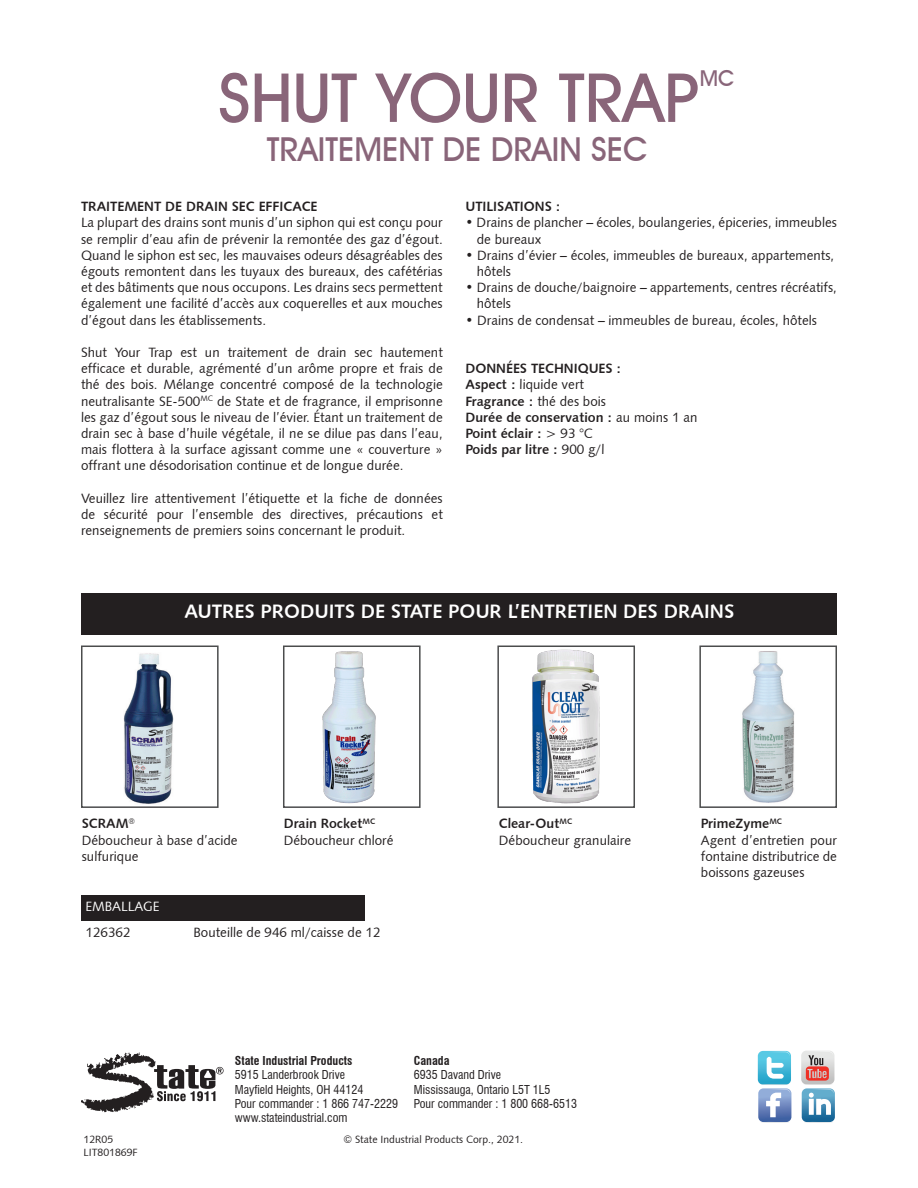
<style>
.page{position:relative;width:918px;height:1188px;background:#fff}
.page>*{position:absolute;margin:0;border:0;box-sizing:border-box;transform-origin:0 0}
.t1{font:500 33px "Avant Garde IT Cby BT";color:#896579}
.t2{font:500 21.9px "Avant Garde IT Cby BT";color:#896579}
.t3{font:19.5px "Humanist 531 BT Bold A";color:#fff}
.t4{font:13.5px/16.2px "Humanist 531 BT Roman A";color:#231f20;text-align:justify}
.t5{font:13.5px "Humanist 531 BT Bold A";color:#231f20}
.t6{font:13.5px "Humanist 531 BT Roman A";color:#fff}
.t7{font:condensed 12px "Swiss 721 BT";color:#231f20}
.t8{font:700 condensed 12px "Swiss 721 BT";color:#231f20}
.t9{font:10.5px "Humanist 531 BT Roman A";color:#231f20}
.s1{font-family:"Humanist 531 BT Bold A"}
.s2{font-family:"Humanist 531 BT Roman A"}
</style>
<div class="page">
<svg style="left:757px;top:1051px;width:34px;height:72px"></svg>
<svg style="left:801px;top:1051px;width:34px;height:72px"></svg>
<svg style="left:220px;top:73px;width:28px;height:50px"></svg>
<svg style="left:255px;top:74px;width:33px;height:48px"></svg>
<svg style="left:296px;top:74px;width:61px;height:49px"></svg>
<svg style="left:375px;top:73px;width:85px;height:50px"></svg>
<svg style="left:466px;top:74px;width:31px;height:49px"></svg>
<svg style="left:505px;top:74px;width:32px;height:48px"></svg>
<svg style="left:559px;top:74px;width:139px;height:48px"></svg>
<div style="left:81px;top:895px;width:283px;height:26px;background:#231f20"></div>
<svg style="left:81px;top:1052px;width:143px;height:60px"></svg>
<div style="left:81px;top:593px;width:756px;height:42px;background:#231f20"></div>
<img style="left:124px;top:653px;width:49px;height:151px">
<div style="left:81px;top:646px;width:138px;height:162px;border:2px solid #4b4c4d"></div>
<img style="left:322px;top:651px;width:54px;height:153px">
<div style="left:283px;top:646px;width:138px;height:162px;border:2px solid #4b4c4d"></div>
<img style="left:532px;top:649px;width:68px;height:155px">
<div style="left:497px;top:646px;width:138px;height:162px;border:2px solid #4b4c4d"></div>
<img style="left:742px;top:651px;width:53px;height:152px">
<div style="left:699px;top:646px;width:138px;height:162px;border:2px solid #4b4c4d"></div>
<p class="t1" style="left:267px;top:129px;width:383px">TRAITEMENT DE DRAIN SEC</p>
<p class="t2" style="left:700px;top:65px;width:36px">MC</p>
<p class="t5" style="left:81px;top:198px;width:238px">TRAITEMENT DE DRAIN SEC EFFICACE</p>
<p class="t4" style="left:81px;top:214px;width:363px">La plupart des drains sont munis d’un siphon qui est conçu pour se remplir d’eau afin de prévenir la remontée des gaz d’égout.<br>Quand le siphon est sec, les mauvaises odeurs désagréables des égouts remontent dans les tuyaux des bureaux, des cafétérias et des bâtiments que nous occupons. Les drains secs permettent également une facilité d’accès aux coquerelles et aux mouches d’égout dans les établissements.</p>
<p class="t4" style="left:81px;top:344px;width:363px">Shut Your Trap est un traitement de drain sec hautement efficace et durable, agrémenté d’un arôme propre et frais de thé des bois. Mélange concentré composé de la technologie neutralisante SE-500<sup>MC</sup> de State et de fragrance, il emprisonne les gaz d’égout sous le niveau de l’évier. Étant un traitement de drain sec à base d’huile végétale, il ne se dilue pas dans l’eau, mais flottera à la surface agissant comme une « couverture » offrant une désodorisation continue et de longue durée.</p>
<p class="t4" style="left:81px;top:490px;width:363px">Veuillez lire attentivement l’étiquette et la fiche de données de sécurité pour l’ensemble des directives, précautions et renseignements de premiers soins concernant le produit.</p>
<p class="t5" style="left:465px;top:198px;width:97px">UTILISATIONS :</p>
<p class="t4" style="left:465px;top:214px;width:373px">• Drains de plancher – écoles, boulangeries, épiceries, immeubles</p>
<p class="t4" style="left:477px;top:231px;width:66px">de bureaux</p>
<p class="t4" style="left:465px;top:247px;width:370px">• Drains d’évier – écoles, immeubles de bureaux, appartements,</p>
<p class="t4" style="left:477px;top:263px;width:36px">hôtels</p>
<p class="t4" style="left:465px;top:279px;width:373px">• Drains de douche/baignoire – appartements, centres récréatifs,</p>
<p class="t4" style="left:477px;top:295px;width:36px">hôtels</p>
<p class="t4" style="left:465px;top:312px;width:353px">• Drains de condensat – immeubles de bureau, écoles, hôtels</p>
<p class="t5" style="left:465px;top:360px;width:157px">DONNÉES TECHNIQUES :</p>
<p class="t4" style="left:465px;top:376px;width:120px"><span class="s1">Aspect :</span> liquide vert</p>
<p class="t5" style="left:465px;top:393px;width:142px">Fragrance : <span class="s2">thé des bois</span></p>
<p class="t5" style="left:465px;top:409px;width:233px">Durée de conservation : <span class="s2">au moins 1 an</span></p>
<p class="t5" style="left:465px;top:425px;width:129px">Point éclair : <span class="s2">&gt; 93 °C</span></p>
<p class="t5" style="left:465px;top:441px;width:141px">Poids par litre : <span class="s2">900 g/l</span></p>
<p class="t3" style="left:184px;top:599px;width:552px">AUTRES PRODUITS DE STATE POUR L’ENTRETIEN DES DRAINS</p>
<p class="t5" style="left:82px;top:815px;width:55px">SCRAM<sup>®</sup></p>
<p class="t4" style="left:82px;top:832px;width:157px">Déboucheur à base d’acide sulfurique</p>
<p class="t5" style="left:284px;top:815px;width:93px">Drain Rocket<sup>MC</sup></p>
<p class="t4" style="left:284px;top:832px;width:111px">Déboucheur chloré</p>
<p class="t6" style="left:86px;top:898px;width:76px">EMBALLAGE</p>
<p class="t4" style="left:86px;top:924px;width:47px">126362</p>
<p class="t4" style="left:194px;top:924px;width:189px">Bouteille de 946 ml/caisse de 12</p>
<p class="t5" style="left:499px;top:815px;width:75px">Clear-Out<sup>MC</sup></p>
<p class="t4" style="left:499px;top:832px;width:134px">Déboucheur granulaire</p>
<p class="t8" style="left:235px;top:1053px;width:119px">State Industrial Products</p>
<p class="t7" style="left:235px;top:1068px;width:112px">5915 Landerbrook Drive</p>
<p class="t7" style="left:235px;top:1082px;width:130px">Mayfield Heights, OH 44124</p>
<p class="t7" style="left:235px;top:1097px;width:165px">Pour commander : 1 866 747-2229</p>
<p class="t7" style="left:235px;top:1111px;width:114px">www.stateindustrial.com</p>
<p class="t8" style="left:414px;top:1053px;width:37px">Canada</p>
<p class="t7" style="left:414px;top:1068px;width:89px">6935 Davand Drive</p>
<p class="t7" style="left:414px;top:1082px;width:138px">Mississauga, Ontario L5T 1L5</p>
<p class="t7" style="left:414px;top:1097px;width:165px">Pour commander : 1 800 668-6513</p>
<p class="t9" style="left:84px;top:1133px;width:31px">12R05</p>
<p class="t9" style="left:343px;top:1133px;width:181px">© State Industrial Products Corp., 2021.</p>
<p class="t9" style="left:84px;top:1145px;width:56px">LIT801869F</p>
<p class="t5" style="left:701px;top:815px;width:83px">PrimeZyme<sup>MC</sup></p>
<p class="t4" style="left:701px;top:832px;width:138px">Agent d’entretien pour fontaine distributrice de boissons gazeuses</p>
</div>
